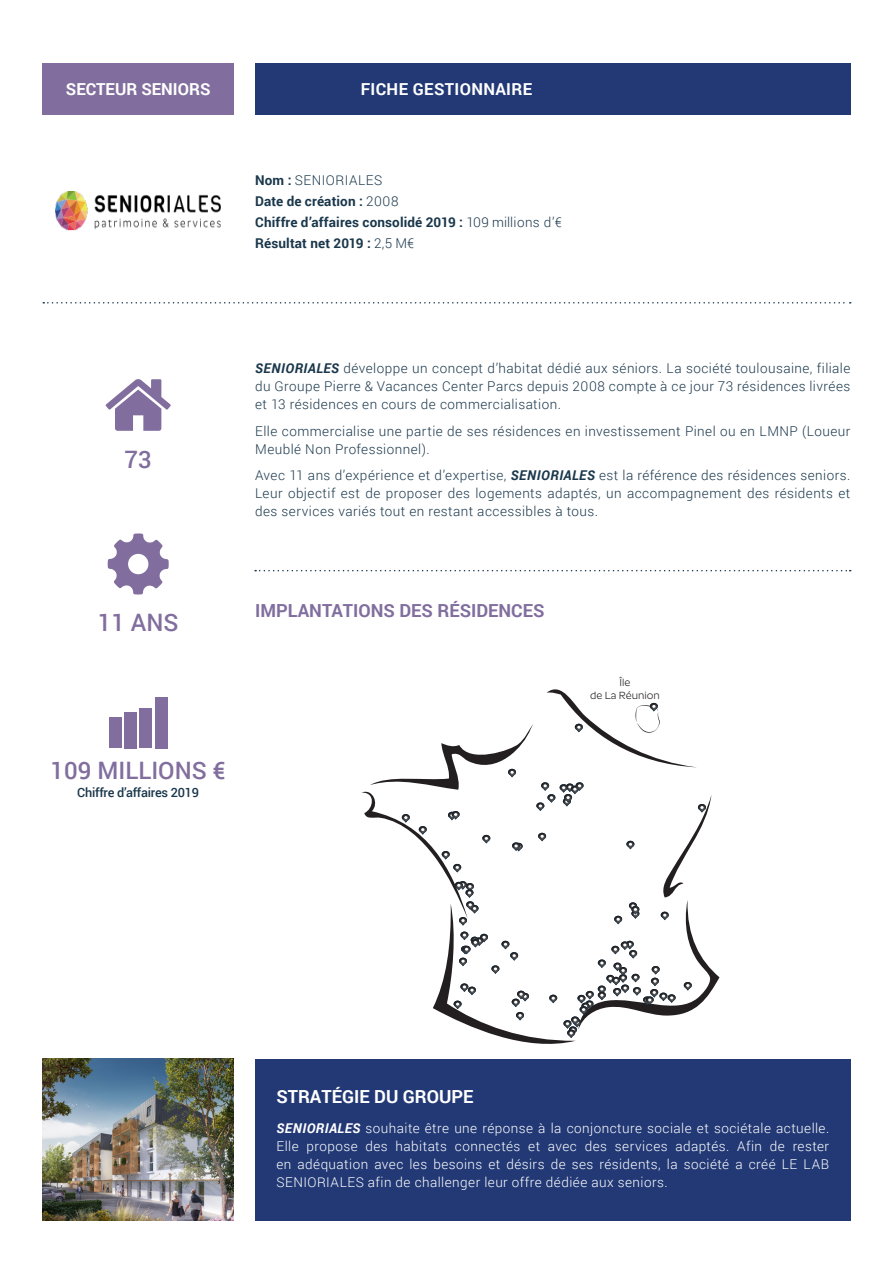
<style>
.page{position:relative;width:893px;height:1263px;background:#fff}
.page>*{position:absolute;margin:0;border:0;box-sizing:border-box;transform-origin:0 0}
.t1{font:500 24px "Roboto";color:#816e9e}
.t2{font:700 18px "Roboto";color:#816e9e}
.t3{font:700 18px "Roboto";color:#fff}
.t4{font:700 16.5px "Roboto";letter-spacing:.02em;color:#fff}
.t5{font:700 16.5px "Roboto";color:#fff}
.t6{font:300 13.5px/18px "Roboto";letter-spacing:.035em;color:#1a374b;text-align:justify}
.t7{font:300 13.5px/18px "Roboto";letter-spacing:.035em;color:#fff;text-align:justify}
.t8{font:700 13.5px "Roboto";letter-spacing:.01em;color:#1a374b}
.t9{font:500 12.75px "Roboto";letter-spacing:-.02em;color:#1a374b}
.t10{font:10.5px/12.6px "Roundo";color:#231f20;text-align:center}
.s1{font-weight:700}
.s2{font-weight:300}
.s3{font-weight:700;font-style:italic}
</style>
<div class="page">
<img style="left:56px;top:191px;width:165px;height:40px">
<img style="left:43px;top:1059px;width:191px;height:161px">
<div style="left:255px;top:1059px;width:595px;height:161px;background:#223975"></div>
<svg style="left:43px;top:302px;width:808px;height:2px"></svg>
<svg style="left:255px;top:570px;width:596px;height:1px"></svg>
<svg style="left:361px;top:689px;width:358px;height:355px"></svg>
<div style="left:43px;top:64px;width:191px;height:51px;background:#816e9e"></div>
<div style="left:255px;top:64px;width:596px;height:51px;background:#223975"></div>
<svg style="left:106px;top:379px;width:65px;height:52px"></svg>
<div style="left:109px;top:718px;width:12px;height:30px;background:#816e9e"></div>
<div style="left:124px;top:712px;width:13px;height:36px;background:#816e9e"></div>
<div style="left:140px;top:709px;width:12px;height:39px;background:#816e9e"></div>
<div style="left:155px;top:697px;width:13px;height:51px;background:#816e9e"></div>
<svg style="left:108px;top:533px;width:61px;height:61px"></svg>
<p class="t5" style="left:66px;top:78px;width:146px">SECTEUR SENIORS</p>
<p class="t4" style="left:361px;top:78px;width:173px">FICHE GESTIONNAIRE</p>
<p class="t6" style="left:255px;top:170px;width:129px"><span class="s1">Nom :</span> SENIORIALES</p>
<p class="t8" style="left:255px;top:191px;width:145px">Date de création : <span class="s2">2008</span></p>
<p class="t8" style="left:255px;top:212px;width:308px">Chiffre d’affaires consolidé 2019 : <span class="s2">109 millions d’€</span></p>
<p class="t8" style="left:255px;top:233px;width:161px">Résultat net 2019 : <span class="s2">2,5 M€</span></p>
<p class="t1" style="left:125px;top:443px;width:29px">73</p>
<p class="t6" style="left:255px;top:359px;width:597px"><span class="s3">SENIORIALES</span> développe un concept d’habitat dédié aux séniors. La société toulousaine, filiale du Groupe Pierre &amp; Vacances Center Parcs depuis 2008 compte à ce jour 73 résidences livrées et 13 résidences en cours de commercialisation.</p>
<p class="t6" style="left:255px;top:422px;width:597px">Elle commercialise une partie de ses résidences en investissement Pinel ou en LMNP (Loueur<br>Meublé Non Professionnel).</p>
<p class="t6" style="left:255px;top:466px;width:597px">Avec 11 ans d’expérience et d’expertise, <span class="s3">SENIORIALES</span> est la référence des résidences seniors.<br>Leur objectif est de proposer des logements adaptés, un accompagnement des résidents et des services variés tout en restant accessibles à tous.</p>
<p class="t1" style="left:98px;top:605px;width:82px">11 ANS</p>
<p class="t2" style="left:255px;top:598px;width:291px">IMPLANTATIONS DES RÉSIDENCES</p>
<p class="t1" style="left:51px;top:753px;width:177px">109 MILLIONS €</p>
<p class="t9" style="left:77px;top:783px;width:123px">Chiffre d’affaires 2019</p>
<p class="t10" style="left:590px;top:677px;width:71px">Île<br>de La Réunion</p>
<p class="t3" style="left:276px;top:1083px;width:199px">STRATÉGIE DU GROUPE</p>
<p class="t7" style="left:276px;top:1119px;width:554px"><span class="s3">SENIORIALES</span> souhaite être une réponse à la conjoncture sociale et sociétale actuelle.<br>Elle propose des habitats connectés et avec des services adaptés. Afin de rester en adéquation avec les besoins et désirs de ses résidents, la société a créé LE LAB SENIORIALES afin de challenger leur offre dédiée aux seniors.</p>
</div>
